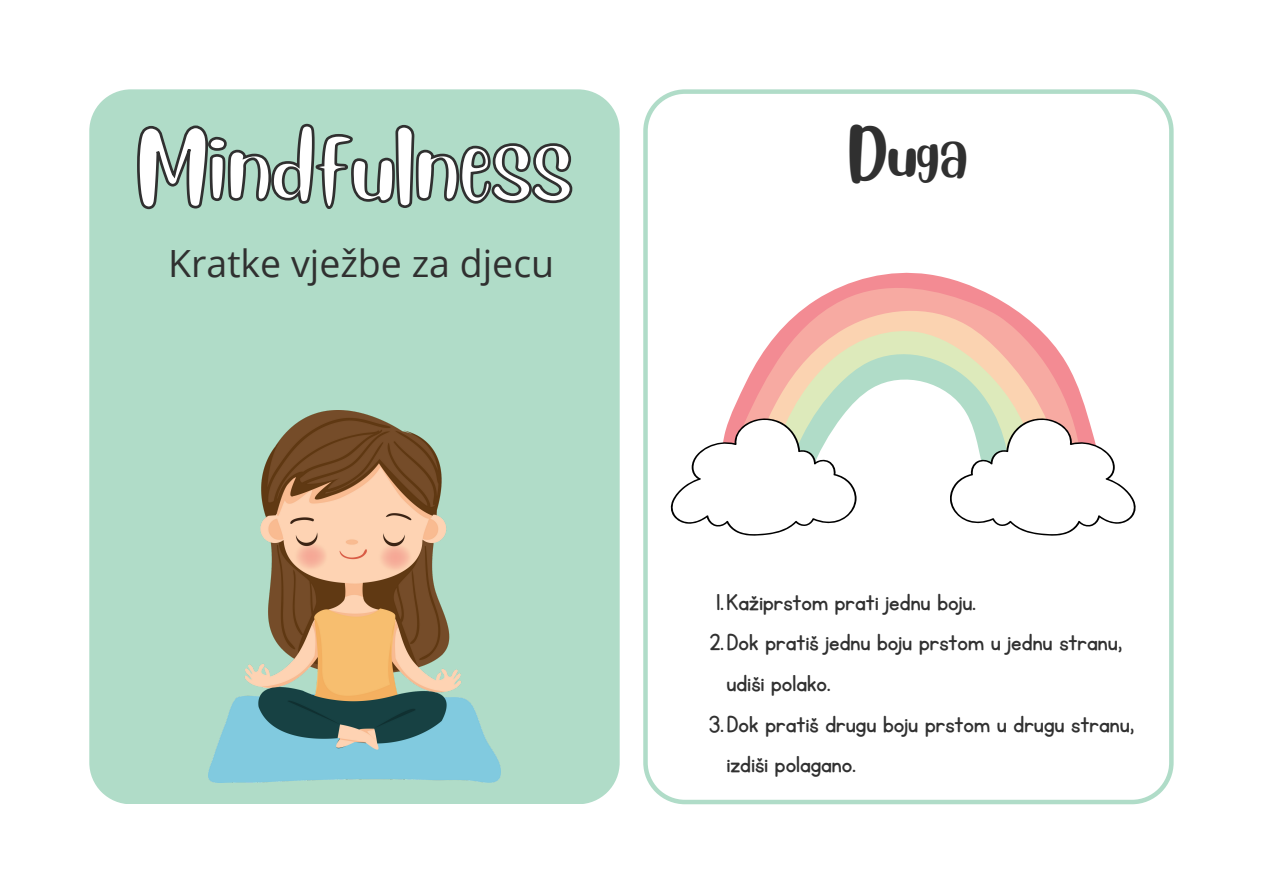
<style>
.page{position:relative;width:1263px;height:894px;background:#fff}
.page>*{position:absolute;margin:0;border:0;box-sizing:border-box;transform-origin:0 0}
.t1{font:71.7px "Blueberry";color:#fff}
.t2{font:48px "Blueberry";color:#303030}
.t3{font:37.5px "Open Sans";color:#303030}
.t4{font:27px/40.5px "KG Primary Penmanship";color:#303030}
</style>
<div class="page">
<div style="left:89px;top:89px;width:531px;height:715px;background:#b0dcc8"></div>
<svg style="left:643px;top:89px;width:530px;height:715px"></svg>
<img style="left:209px;top:410px;width:291px;height:372px">
<svg style="left:714px;top:269px;width:389px;height:77px"></svg>
<svg style="left:735px;top:280px;width:350px;height:66px"></svg>
<svg style="left:753px;top:303px;width:308px;height:43px"></svg>
<svg style="left:769px;top:327px;width:268px;height:19px;background:#f2c3ac"></svg>
<svg style="left:136px;top:89px;width:438px;height:122px;background:#9ec3b2"></svg>
<svg style="left:670px;top:346px;width:466px;height:189px"></svg>
<p class="t1" style="left:136px;top:114px;width:438px">Mindfulness</p>
<p class="t3" style="left:168px;top:237px;width:387px">Kratke vježbe za djecu</p>
<p class="t2" style="left:849px;top:119px;width:120px">Duga</p>
<p class="t4" style="left:716px;top:582px;width:261px">1.Kažiprstom prati jednu boju.</p>
<p class="t4" style="left:726px;top:623px;width:398px;text-indent:-17px">2.Dok pratiš jednu boju prstom u jednu stranu, udiši polako.</p>
<p class="t4" style="left:726px;top:704px;width:410px;text-indent:-17px">3.Dok pratiš drugu boju prstom u drugu stranu, izdiši polagano.</p>
</div>
